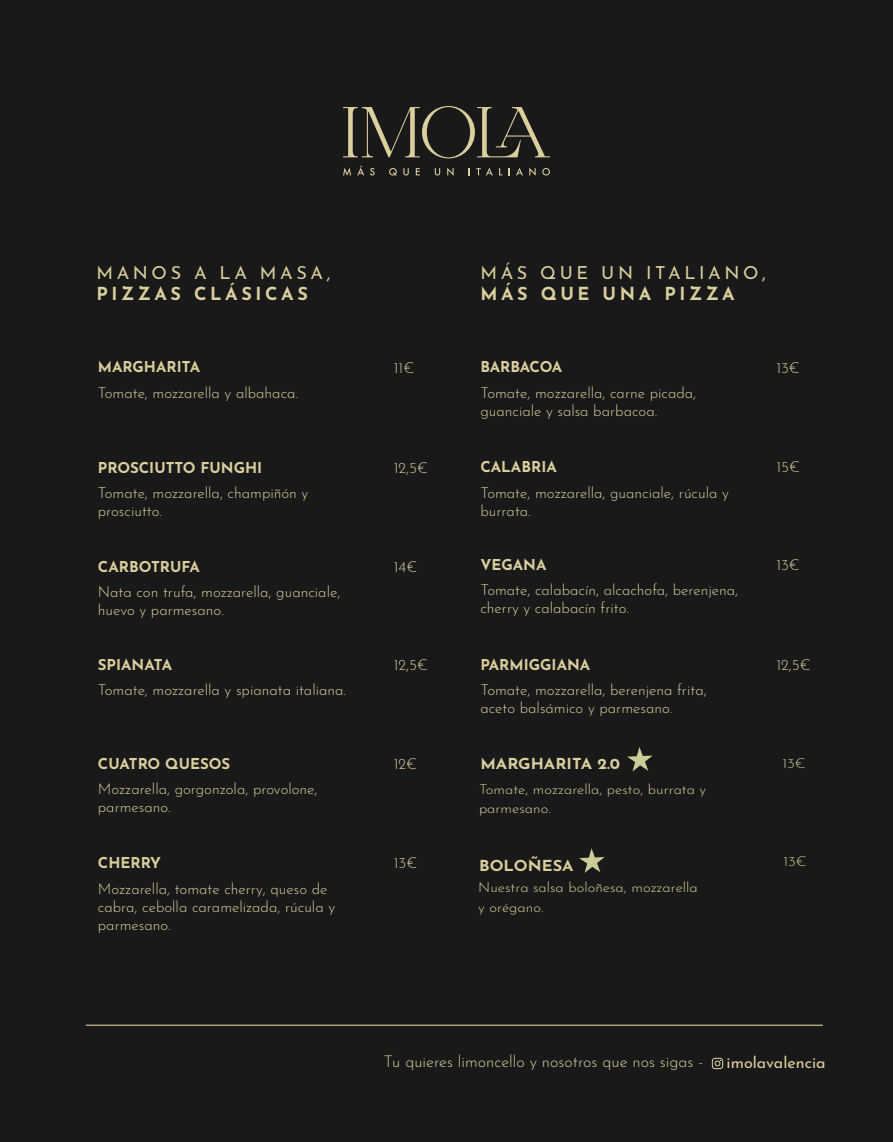
<style>
.page{position:relative;width:893px;height:1142px;background:#191919}
.page>*{position:absolute;margin:0;border:0;box-sizing:border-box;transform-origin:0 0}
.t1{font:18px "Josefin Sans";letter-spacing:.2em;color:#dbcf9e}
.t2{font:700 18px "Josefin Sans";letter-spacing:.2em;color:#dbcf9e}
.t3{font:300 16.05px "Josefin Sans";color:#dbcf9e}
.t4{font:16.05px "Josefin Sans";color:#dbcf9e}
.t5{font:700 15.15px "Josefin Sans";color:#dbcf9e;scale:1.08 1}
.t6{font:300 15px/18px "Josefin Sans";color:#dbcf9e}
.t7{font:700 15px "Josefin Sans";color:#dbcf9e}
.t8{font:700 15px "Josefin Sans";letter-spacing:-.025em;color:#dbcf9e}
.t9{font:300 13.65px/19.5px "Josefin Sans";color:#dbcf9e;scale:1.08 1}
.t10{font:300 13.65px "Josefin Sans";color:#cc9;scale:1.08 1}
</style>
<div class="page">
<svg style="left:343px;top:106px;width:207px;height:52px"></svg>
<svg style="left:343px;top:168px;width:8px;height:8px"></svg>
<svg style="left:357px;top:166px;width:7px;height:9px"></svg>
<svg style="left:370px;top:168px;width:5px;height:8px"></svg>
<svg style="left:389px;top:168px;width:8px;height:8px"></svg>
<svg style="left:403px;top:168px;width:6px;height:8px"></svg>
<svg style="left:416px;top:168px;width:4px;height:7px"></svg>
<svg style="left:435px;top:168px;width:5px;height:8px"></svg>
<svg style="left:447px;top:168px;width:7px;height:8px"></svg>
<svg style="left:476px;top:168px;width:17px;height:7px"></svg>
<svg style="left:499px;top:168px;width:3px;height:7px"></svg>
<svg style="left:516px;top:168px;width:7px;height:7px"></svg>
<svg style="left:529px;top:168px;width:7px;height:8px"></svg>
<svg style="left:542px;top:168px;width:8px;height:8px"></svg>
<svg style="left:712px;top:1058px;width:11px;height:11px"></svg>
<hr style="left:86px;top:1025px;width:737px;height:1px;background:#dbcf9e">
<svg style="left:627px;top:747px;width:26px;height:24px"></svg>
<svg style="left:579px;top:848px;width:26px;height:25px"></svg>
<p class="t1" style="left:96px;top:258px;width:235px">MANOS A LA MASA,</p>
<p class="t2" style="left:96px;top:278px;width:213px">PIZZAS CLÁSICAS</p>
<p class="t7" style="left:98px;top:354px;width:104px">MARGHARITA</p>
<p class="t6" style="left:98px;top:382px;width:202px">Tomate, mozzarella y albahaca.</p>
<p class="t7" style="left:98px;top:454px;width:166px">PROSCIUTTO FUNGHI</p>
<p class="t6" style="left:98px;top:482px;width:212px">Tomate, mozzarella, champiñón y prosciutto.</p>
<p class="t7" style="left:98px;top:553px;width:104px">CARBOTRUFA</p>
<p class="t6" style="left:98px;top:582px;width:244px">Nata con trufa, mozzarella, guanciale, huevo y parmesano.</p>
<p class="t7" style="left:98px;top:651px;width:76px">SPIANATA</p>
<p class="t6" style="left:98px;top:680px;width:250px">Tomate, mozzarella y spianata italiana.</p>
<p class="t7" style="left:98px;top:750px;width:134px">CUATRO QUESOS</p>
<p class="t6" style="left:98px;top:779px;width:221px">Mozzarella, gorgonzola, provolone, parmesano.</p>
<p class="t7" style="left:98px;top:849px;width:65px">CHERRY</p>
<p class="t6" style="left:98px;top:878px;width:239px">Mozzarella, tomate cherry, queso de cabra, cebolla caramelizada, rúcula y parmesano.</p>
<p class="t1" style="left:480px;top:258px;width:287px">MÁS QUE UN ITALIANO,</p>
<p class="t2" style="left:480px;top:278px;width:256px">MÁS QUE UNA PIZZA</p>
<p class="t6" style="left:394px;top:357px;width:22px">11€</p>
<p class="t6" style="left:394px;top:457px;width:36px">12,5€</p>
<p class="t8" style="left:480px;top:354px;width:84px">BARBACOA</p>
<p class="t6" style="left:480px;top:382px;width:217px">Tomate, mozzarella, carne picada, guanciale y salsa barbacoa.</p>
<p class="t7" style="left:480px;top:454px;width:78px">CALABRIA</p>
<p class="t6" style="left:480px;top:482px;width:250px">Tomate, mozzarella, guanciale, rúcula y burrata.</p>
<p class="t6" style="left:394px;top:557px;width:25px">14€</p>
<p class="t7" style="left:480px;top:551px;width:68px">VEGANA</p>
<p class="t6" style="left:480px;top:579px;width:259px">Tomate, calabacín, alcachofa, berenjena, cherry y calabacín frito.</p>
<p class="t6" style="left:394px;top:654px;width:36px">12,5€</p>
<p class="t7" style="left:480px;top:651px;width:111px">PARMIGGIANA</p>
<p class="t6" style="left:480px;top:680px;width:228px">Tomate, mozzarella, berenjena frita, aceto balsámico y parmesano.</p>
<p class="t6" style="left:394px;top:753px;width:25px">12€</p>
<p class="t5" style="left:480px;top:750px;width:131px">MARGHARITA 2.0</p>
<p class="t9" style="left:479px;top:778px;width:212px">Tomate, mozzarella, pesto, burrata y parmesano.</p>
<p class="t6" style="left:394px;top:853px;width:25px">13€</p>
<p class="t5" style="left:479px;top:852px;width:89px">BOLOÑESA</p>
<p class="t9" style="left:478px;top:877px;width:205px">Nuestra salsa boloñesa, mozzarella y orégano.</p>
<p class="t6" style="left:776px;top:357px;width:25px">13€</p>
<p class="t6" style="left:776px;top:457px;width:25px">15€</p>
<p class="t6" style="left:776px;top:554px;width:25px">13€</p>
<p class="t6" style="left:776px;top:654px;width:36px">12,5€</p>
<p class="t10" style="left:782px;top:753px;width:23px">13€</p>
<p class="t10" style="left:784px;top:850px;width:23px">13€</p>
<p class="t3" style="left:384px;top:1049px;width:321px">Tu quieres limoncello y nosotros que nos sigas -</p>
<p class="t4" style="left:727px;top:1049px;width:100px">imolavalencia</p>
</div>
